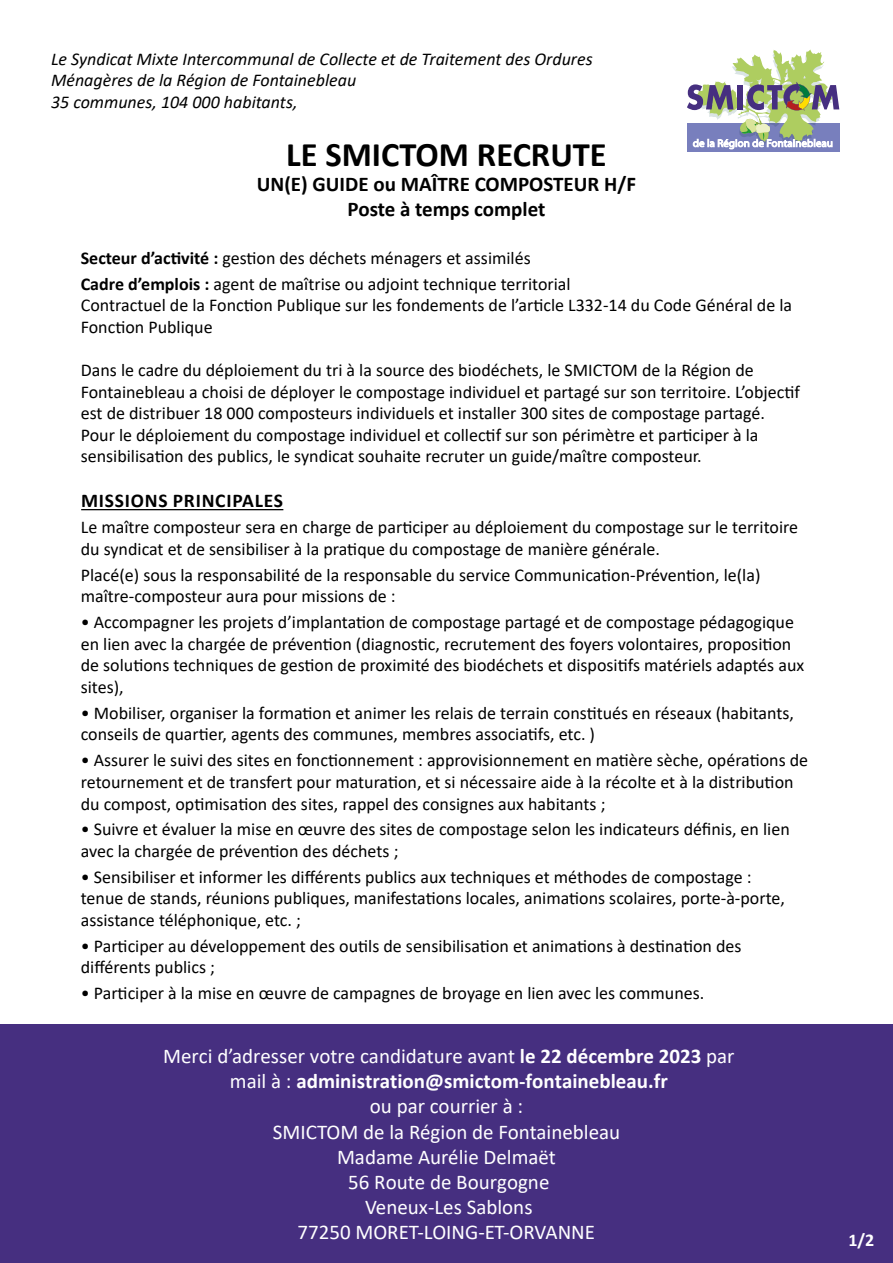
<style>
.page{position:relative;width:893px;height:1263px;background:#fff}
.page>*{position:absolute;margin:0;border:0;box-sizing:border-box;transform-origin:0 0}
.t1{font:700 34.5px "Calibri";color:#000}
.t2{font:21px/25.2px "Calibri";color:#fff;text-align:center}
.t3{font:700 21px/25.2px "Calibri";color:#000;text-align:center}
.t4{font:700 19.5px "Calibri";letter-spacing:.04em;color:#000}
.t5{font:18px/21.6px "Calibri";color:#000}
.t6{font:italic 18px/21.6px "Calibri";color:#000}
.t7{font:700 18px "Calibri";color:#fff}
.s1{font-weight:700}
</style>
<div class="page">
<div style="left:687px;top:123px;width:152px;height:29px;background:#787fbd"></div>
<svg style="left:687px;top:50px;width:152px;height:99px"></svg>
<hr style="left:81px;top:509px;width:202px;height:1px;background:#000">
<div style="left:0;top:1025px;width:893px;height:238px;background:#462f80"></div>
<p class="t6" style="left:51px;top:47px;width:543px">Le Syndicat Mixte Intercommunal de Collecte et de Traitement des Ordures<br>Ménagères de la Région de Fontainebleau<br>35 communes, 104 000 habitants,</p>
<h1 class="t1" style="left:286px;top:130px;width:322px">LE SMICTOM RECRUTE</h1>
<p class="t3" style="left:257px;top:171px;width:381px">UN(E) GUIDE ou MAÎTRE COMPOSTEUR H/F<br>Poste à temps complet</p>
<p class="t5" style="left:81px;top:244px;width:491px;line-height:25.8px"><span class="s1">Secteur d’activité :</span> gestion des déchets ménagers et assimilés<br><span class="s1">Cadre d’emplois :</span> agent de maîtrise ou adjoint technique territorial</p>
<p class="t5" style="left:81px;top:294px;width:713px">Contractuel de la Fonction Publique sur les fondements de l’article L332-14 du Code Général de la<br>Fonction Publique</p>
<p class="t5" style="left:81px;top:359px;width:721px">Dans le cadre du déploiement du tri à la source des biodéchets, le SMICTOM de la Région de Fontainebleau a choisi de déployer le compostage individuel et partagé sur son territoire. L’objectif est de distribuer 18 000 composteurs individuels et installer 300 sites de compostage partagé.<br>Pour le déploiement du compostage individuel et collectif sur son périmètre et participer à la sensibilisation des publics, le syndicat souhaite recruter un guide/maître composteur.</p>
<p class="t4" style="left:81px;top:487px;width:203px">MISSIONS PRINCIPALES</p>
<p class="t5" style="left:81px;top:516px;width:719px">Le maître composteur sera en charge de participer au déploiement du compostage sur le territoire du syndicat et de sensibiliser à la pratique du compostage de manière générale.</p>
<p class="t5" style="left:81px;top:563px;width:681px">Placé(e) sous la responsabilité de la responsable du service Communication-Prévention, le(la) maître-composteur aura pour missions de :</p>
<p class="t5" style="left:81px;top:611px;width:725px">• Accompagner les projets d’implantation de compostage partagé et de compostage pédagogique en lien avec la chargée de prévention (diagnostic, recrutement des foyers volontaires, proposition de solutions techniques de gestion de proximité des biodéchets et dispositifs matériels adaptés aux sites),</p>
<p class="t5" style="left:81px;top:702px;width:715px">• Mobiliser, organiser la formation et animer les relais de terrain constitués en réseaux (habitants, conseils de quartier, agents des communes, membres associatifs, etc. )</p>
<p class="t5" style="left:81px;top:749px;width:729px">• Assurer le suivi des sites en fonctionnement : approvisionnement en matière sèche, opérations de retournement et de transfert pour maturation, et si nécessaire aide à la récolte et à la distribution du compost, optimisation des sites, rappel des consignes aux habitants ;</p>
<p class="t5" style="left:81px;top:818px;width:710px">• Suivre et évaluer la mise en œuvre des sites de compostage selon les indicateurs définis, en lien avec la chargée de prévention des déchets ;</p>
<p class="t5" style="left:81px;top:865px;width:706px">• Sensibiliser et informer les différents publics aux techniques et méthodes de compostage : tenue de stands, réunions publiques, manifestations locales, animations scolaires, porte-à-porte, assistance téléphonique, etc. ;</p>
<p class="t5" style="left:81px;top:935px;width:662px">• Participer au développement des outils de sensibilisation et animations à destination des différents publics ;</p>
<p class="t5" style="left:81px;top:982px;width:625px">• Participer à la mise en œuvre de campagnes de broyage en lien avec les communes.</p>
<p class="t2" style="left:163px;top:1043px;width:573px">Merci d’adresser votre candidature avant <span class="s1">le 22 décembre 2023</span> par mail à : <span class="s1">administration@smictom-fontainebleau.fr<br></span>ou par courrier à :<br>SMICTOM de la Région de Fontainebleau<br>Madame Aurélie Delmaët<br>56 Route de Bourgogne<br>Veneux-Les Sablons<br>77250 MORET-LOING-ET-ORVANNE</p>
<p class="t7" style="left:848px;top:1227px;width:27px">1/2</p>
</div>
